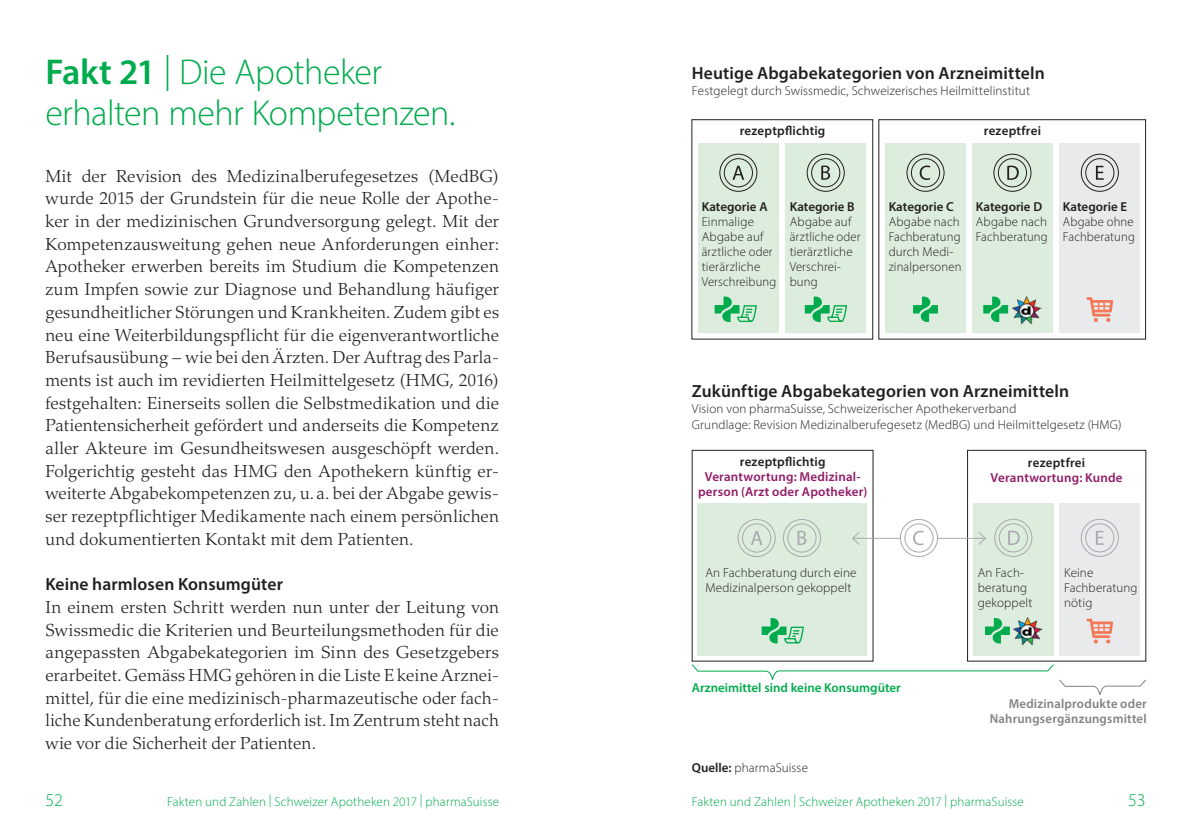
<style>
.page{position:relative;width:1191px;height:840px;background:#fff}
.page>*{position:absolute;margin:0;border:0;box-sizing:border-box;transform-origin:0 0}
.Titel{font:300 36px/41px "Myriad Pro";letter-spacing:-.015em;color:#00ab4d}
.t1{font:300 18px "Myriad Pro";color:#00ab4d}
.Untertitel{font:600 17.6px "Myriad Pro";letter-spacing:.005em;color:#231f20}
.Lauftext_Serif{font:300 17.4px/22.6px "Palatino LT Std";letter-spacing:.005em;color:#231f20;text-align:justify}
.Lauftext_Grafik{font:300 13px/15px "Myriad Pro";letter-spacing:.01em;color:#231f20}
.t2{font:600 13px "Myriad Pro";letter-spacing:.015em;color:#231f20}
.t3{font:300 13px "Myriad Pro";letter-spacing:.01em;color:#00ab4d}
.t4{font:600 13px/15px "Myriad Pro";letter-spacing:.015em;color:#901b66;text-align:center}
.t5{font:600 13px/15px "Myriad Pro";letter-spacing:.015em;color:#808285;text-align:right}
.t6{font:600 13px "Myriad Pro";color:#00ab4d}
.Quelle{font:300 13px "Myriad Pro";letter-spacing:.01em;color:#231f20}
.s1{font-weight:600}
</style>
<div class="page">
<div style="left:785px;top:142px;width:81px;height:190px;background:#dceddd"></div>
<div style="left:698px;top:142px;width:81px;height:190px;background:#dceddd"></div>
<div style="left:691px;top:119px;width:182px;height:220px;border:1px solid #231f20"></div>
<div style="left:885px;top:142px;width:81px;height:190px;background:#dceddd"></div>
<div style="left:972px;top:142px;width:81px;height:190px;background:#dceddd"></div>
<div style="left:1059px;top:142px;width:81px;height:190px;background:#e9eaeb"></div>
<svg style="left:913px;top:296px;width:25px;height:26px"></svg>
<svg style="left:983px;top:296px;width:25px;height:26px"></svg>
<svg style="left:1086px;top:297px;width:27px;height:25px"></svg>
<svg style="left:714px;top:296px;width:43px;height:27px"></svg>
<svg style="left:805px;top:296px;width:42px;height:26px"></svg>
<img style="left:1012px;top:296px;width:29px;height:28px">
<svg style="left:732px;top:166px;width:12px;height:14px"></svg>
<div style="left:719px;top:154px;width:38px;height:37px;border:1px solid #231f20;border-radius:50%"></div>
<div style="left:724px;top:158px;width:28px;height:29px;border:1px solid #231f20;border-radius:50%"></div>
<svg style="left:821px;top:165px;width:9px;height:15px"></svg>
<svg style="left:919px;top:165px;width:11px;height:15px"></svg>
<div style="left:906px;top:154px;width:38px;height:37px;border:1px solid #231f20;border-radius:50%"></div>
<div style="left:911px;top:158px;width:29px;height:29px;border:1px solid #231f20;border-radius:50%"></div>
<svg style="left:1007px;top:165px;width:11px;height:15px"></svg>
<div style="left:993px;top:154px;width:38px;height:37px;border:1px solid #231f20;border-radius:50%"></div>
<div style="left:998px;top:158px;width:28px;height:29px;border:1px solid #231f20;border-radius:50%"></div>
<svg style="left:1096px;top:166px;width:7px;height:14px"></svg>
<div style="left:1081px;top:154px;width:37px;height:37px;border:1px solid #231f20;border-radius:50%"></div>
<div style="left:1085px;top:158px;width:29px;height:29px;border:1px solid #231f20;border-radius:50%"></div>
<div style="left:807px;top:154px;width:37px;height:37px;border:1px solid #231f20;border-radius:50%"></div>
<div style="left:811px;top:158px;width:29px;height:29px;border:1px solid #231f20;border-radius:50%"></div>
<div style="left:697px;top:502px;width:170px;height:153px;background:#dceddd"></div>
<div style="left:967px;top:450px;width:179px;height:211px;border:1px solid #231f20"></div>
<div style="left:973px;top:502px;width:80px;height:153px;background:#dceddd"></div>
<div style="left:1059px;top:502px;width:81px;height:153px;background:#e9eaeb"></div>
<svg style="left:1086px;top:618px;width:27px;height:25px"></svg>
<svg style="left:761px;top:618px;width:43px;height:26px"></svg>
<svg style="left:985px;top:618px;width:24px;height:25px"></svg>
<img style="left:1014px;top:617px;width:28px;height:28px">
<svg style="left:692px;top:664px;width:454px;height:31px"></svg>
<svg style="left:751px;top:531px;width:11px;height:13px"></svg>
<svg style="left:797px;top:530px;width:9px;height:14px"></svg>
<svg style="left:913px;top:530px;width:10px;height:15px"></svg>
<svg style="left:1008px;top:530px;width:11px;height:14px"></svg>
<svg style="left:1096px;top:531px;width:7px;height:13px"></svg>
<hr style="left:852px;top:537px;width:48px;height:1px;background:#a8a9ad">
<svg style="left:852px;top:532px;width:8px;height:13px"></svg>
<hr style="left:937px;top:537px;width:48px;height:1px;background:#a8a9ad">
<svg style="left:977px;top:532px;width:9px;height:13px"></svg>
<div style="left:737px;top:518px;width:38px;height:38px;border:1px solid #a8a9ad;border-radius:50%"></div>
<div style="left:742px;top:523px;width:29px;height:29px;border:1px solid #a8a9ad;border-radius:50%"></div>
<div style="left:783px;top:518px;width:38px;height:38px;border:1px solid #a8a9ad;border-radius:50%"></div>
<div style="left:787px;top:523px;width:29px;height:29px;border:1px solid #a8a9ad;border-radius:50%"></div>
<div style="left:900px;top:518px;width:38px;height:38px;border:1px solid #a8a9ad;border-radius:50%"></div>
<div style="left:904px;top:523px;width:29px;height:29px;border:1px solid #a8a9ad;border-radius:50%"></div>
<div style="left:994px;top:518px;width:38px;height:38px;border:1px solid #a8a9ad;border-radius:50%"></div>
<div style="left:998px;top:523px;width:29px;height:29px;border:1px solid #a8a9ad;border-radius:50%"></div>
<div style="left:1080px;top:518px;width:38px;height:38px;border:1px solid #a8a9ad;border-radius:50%"></div>
<div style="left:1085px;top:523px;width:29px;height:29px;border:1px solid #a8a9ad;border-radius:50%"></div>
<p class="Titel" style="left:45px;top:51px;width:411px"><span class="s1">Fakt 21</span> | Die Apotheker erhalten mehr Kompetenzen.</p>
<p class="Lauftext_Serif" style="left:45px;top:165px;width:455px">Mit der Revision des Medizinalberufegesetzes (MedBG) wurde 2015 der Grundstein für die neue Rolle der Apothe&shy;ker in der medizinischen Grundversorgung gelegt. Mit der Kompetenzausweitung gehen neue Anforderungen einher:<br>Apotheker erwerben bereits im Studium die Kompetenzen zum Impfen sowie zur Diagnose und Behandlung häufiger gesundheitlicher Störungen und Krankheiten. Zudem gibt es neu eine Weiterbildungspflicht für die eigenverantwortliche Berufsausübung – wie bei den Ärzten. Der Auftrag des Parla&shy;ments ist auch im revidierten Heilmittelgesetz (HMG, 2016) festgehalten: Einerseits sollen die Selbstmedikation und die Patientensicherheit gefördert und anderseits die Kompetenz aller Akteure im Gesundheitswesen ausgeschöpft werden.<br>Folgerichtig gesteht das HMG den Apothekern künftig er&shy;weiterte Abgabekompetenzen zu, u. a. bei der Abgabe gewis&shy;ser rezeptpflichtiger Medikamente nach einem persönlichen und dokumentierten Kontakt mit dem Patienten.</p>
<p class="Untertitel" style="left:45px;top:573px;width:239px">Keine harmlosen Konsumgüter</p>
<p class="Lauftext_Serif" style="left:45px;top:595px;width:455px">In einem ersten Schritt werden nun unter der Leitung von Swissmedic die Kriterien und Beurteilungsmethoden für die angepassten Abgabekategorien im Sinn des Gesetzgebers erarbeitet. Gemäss HMG gehören in die Liste E keine Arznei&shy;mittel, für die eine medizinisch-pharmazeutische oder fach&shy;liche Kundenberatung erforderlich ist. Im Zentrum steht nach wie vor die Sicherheit der Patienten.</p>
<p class="Untertitel" style="left:692px;top:62px;width:354px">Heutige Abgabekategorien von Arzneimitteln</p>
<p class="Lauftext_Grafik" style="left:692px;top:83px;width:340px">Festgelegt durch Swissmedic, Schweizerisches Heilmittelinstitut</p>
<p class="t2" style="left:740px;top:67px;width:87px">rezeptpflichtig</p>
<p class="t2" style="left:984px;top:67px;width:59px">rezeptfrei</p>
<p class="t2" style="left:739px;top:122px;width:87px">rezeptpflichtig</p>
<p class="t2" style="left:984px;top:122px;width:59px">rezeptfrei</p>
<p class="t2" style="left:702px;top:198px;width:67px">Kategorie A</p>
<p class="Lauftext_Grafik" style="left:702px;top:214px;width:76px">Einmalige<br>Abgabe auf ärztliche oder tierärzliche<br>Verschreibung</p>
<p class="t2" style="left:789px;top:198px;width:67px">Kategorie B</p>
<p class="Lauftext_Grafik" style="left:789px;top:214px;width:72px">Abgabe auf ärztliche oder tierärztliche<br>Verschrei&shy;bung</p>
<p class="t2" style="left:888px;top:198px;width:67px">Kategorie C</p>
<p class="Lauftext_Grafik" style="left:888px;top:214px;width:74px">Abgabe nach<br>Fachberatung durch Me di - zinal per sonen</p>
<p class="Lauftext_Grafik" style="left:702px;top:204px;width:76px">tierärzliche<br>Verschreibung</p>
<p class="Lauftext_Grafik" style="left:790px;top:204px;width:53px">Verschrei&shy;bung</p>
<p class="Lauftext_Grafik" style="left:889px;top:204px;width:74px">zinal per sonen</p>
<p class="t2" style="left:975px;top:198px;width:68px">Kategorie D</p>
<p class="Lauftext_Grafik" style="left:975px;top:214px;width:73px">Abgabe nach<br>Fachberatung</p>
<p class="t2" style="left:1063px;top:198px;width:66px">Kategorie E</p>
<p class="Lauftext_Grafik" style="left:1063px;top:214px;width:73px">Abgabe ohne<br>Fachberatung</p>
<p class="Untertitel" style="left:692px;top:380px;width:379px">Zukünftige Abgabekategorien von Arzneimitteln</p>
<p class="Lauftext_Grafik" style="left:692px;top:400px;width:431px;line-height:16px">Vision von pharmaSuisse, Schweizerischer Apothekerverband<br>Grundlage: Revision Medizinalberufegesetz (MedBG) und Heilmittelgesetz (HMG)</p>
<p class="t2" style="left:740px;top:453px;width:87px">rezeptpflichtig</p>
<p class="t4" style="left:698px;top:468px;width:171px">Verantwortung: Medizinal&shy;person (Arzt oder Apotheker)</p>
<p class="t2" style="left:1028px;top:454px;width:59px">rezeptfrei</p>
<p class="t4" style="left:990px;top:470px;width:134px">Verantwortung: Kunde</p>
<p class="Lauftext_Grafik" style="left:705px;top:564px;width:153px">An Fach beratung durch eine<br>Medizinalperson gekoppelt</p>
<p class="Lauftext_Grafik" style="left:1064px;top:564px;width:75px">Keine<br>Fach beratung nötig</p>
<p class="Lauftext_Grafik" style="left:977px;top:564px;width:56px">An Fach - beratung gekoppelt</p>
<p class="t6" style="left:692px;top:679px;width:210px">Arzneimittel sind keine Konsumgüter</p>
<p class="Quelle" style="left:692px;top:759px;width:118px"><span class="s1">Quelle:</span> pharmaSuisse</p>
<p class="t5" style="left:989px;top:695px;width:159px">Medizinalprodukte oder<br>Nahrungs ergänzungsmittel</p>
<p class="t1" style="left:45px;top:788px;width:19px">52</p>
<p class="t3" style="left:167px;top:793px;width:333px">Fakten und Zahlen | Schweizer Apotheken 2017 | pharmaSuisse</p>
<p class="t3" style="left:692px;top:793px;width:333px">Fakten und Zahlen | Schweizer Apotheken 2017 | pharmaSuisse</p>
<p class="t1" style="left:1128px;top:788px;width:19px">53</p>
</div>
